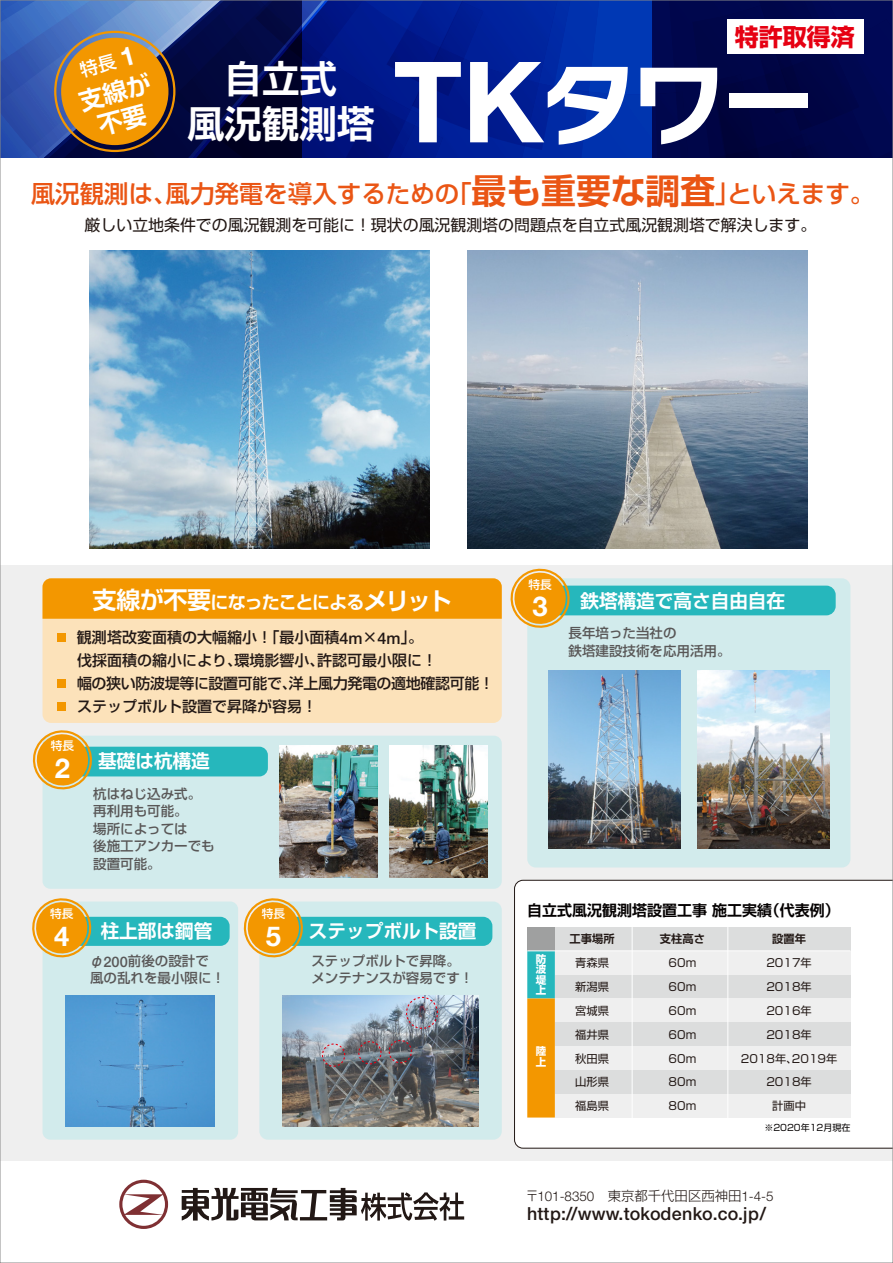
<style>
.page{position:relative;width:893px;height:1263px;background:#fff}
.page>*{position:absolute;margin:0;border:0;box-sizing:border-box;transform-origin:0 0}
.t1{font:700 90px "Typelabo N Std";color:#fff}
.t2{font:700 37.5px/45px "Shin Go Pro De";color:#fff;text-align:center}
.t3{font:700 27.3px "Helvetica Neue";color:#fff}
.t4{font:500 24.45px "Shin Go Pro";color:#ea5514}
.t5{font:700 24.45px/28.8px "Shin Go Pro De";color:#fff;text-align:center}
.t6{font:700 24px "Shin Go Pro De";letter-spacing:-.02em;color:#fff}
.t7{font:700 24px "Shin Go Pro";color:#e60012}
.t8{font:700 18.6px "Shin Go Pro De";color:#fff}
.t9{font:500 18px "Helvetica Neue";color:#221815}
.t10{font:15.9px "Shin Go Pro";color:#221815}
.t11{font:500 15px/23px "Shin Go Pro";color:#221815}
.t12{font:700 15px "Shin Go Pro De";color:#040000}
.t13{font:500 13.5px/17.5px "Shin Go Pro";color:#595757}
.t14{font:300 13.5px "Helvetica Neue";color:#221815}
.t15{font:500 11.7px "Shin Go Pro";color:#fff}
.t16{font:11.25px/23.9px "Shin Go Pro";color:#221815;text-align:justify}
.t17{font:700 11.25px "Shin Go Pro De";color:#221815}
.t18{font:700 10.5px/10.5px "Shin Go Pro";color:#fff;text-align:justify}
.t19{font:9px "Shin Go Pro";color:#040000}
.s1{font-family:"Helvetica Neue";font-size:112.5px}
.s2{font-family:"Shin Go Pro De";font-weight:700;font-size:34.8px}
.s3{font-size:18px}
.s4{font-family:"Helvetica Neue";font-size:16.2px}
.s5{font-family:"Helvetica Neue";font-size:14.55px}
.s6{font-family:"Gothic MB101 Pro"}
.s7{font-family:"Shin Go Pro"}
</style>
<div class="page">
<div style="left:0;top:566px;width:893px;height:595px;background:#efefef"></div>
<svg style="left:738px;top:2px;width:153px;height:155px;background:#01074a"></svg>
<svg style="left:576px;top:2px;width:162px;height:155px;background:#001c7b"></svg>
<svg style="left:355px;top:2px;width:221px;height:155px;background:#001d92"></svg>
<svg style="left:304px;top:2px;width:51px;height:155px;background:#011582"></svg>
<svg style="left:226px;top:2px;width:78px;height:155px;background:#010535"></svg>
<div style="left:727px;top:19px;width:136px;height:34px;background:#fff"></div>
<img style="left:89px;top:251px;width:340px;height:298px">
<img style="left:468px;top:251px;width:340px;height:298px">
<svg style="left:119px;top:1180px;width:49px;height:49px"></svg>
<svg style="left:182px;top:1188px;width:282px;height:33px"></svg>
<div style="left:43px;top:736px;width:459px;height:153px;background:#d2ebec;border-radius:8px"></div>
<div style="left:43px;top:901px;width:195px;height:239px;background:#d2ebec;border-radius:8px"></div>
<div style="left:259px;top:901px;width:243px;height:239px;background:#d2ebec;border-radius:9px"></div>
<div style="left:527px;top:578px;width:323px;height:289px;background:#d2ebec;border-radius:9px"></div>
<div style="left:43px;top:578px;width:459px;height:145px;background:#fce2ba;border-radius:9px"></div>
<div style="left:534px;top:586px;width:302px;height:29px;background:#26b7bc;border-radius:9px"></div>
<div style="left:55px;top:747px;width:213px;height:29px;background:#26b7bc;border-radius:9px"></div>
<div style="left:51px;top:917px;width:179px;height:29px;background:#26b7bc;border-radius:9px"></div>
<div style="left:263px;top:917px;width:229px;height:29px;background:#26b7bc;border-radius:9px"></div>
<div style="left:57px;top:633px;width:9px;height:9px;background:#f39700"></div>
<div style="left:57px;top:679px;width:9px;height:9px;background:#f39700"></div>
<div style="left:57px;top:702px;width:9px;height:9px;background:#f39700"></div>
<svg style="left:43px;top:565px;width:529px;height:67px"></svg>
<svg style="left:32px;top:730px;width:62px;height:64px"></svg>
<svg style="left:32px;top:898px;width:61px;height:64px"></svg>
<svg style="left:243px;top:898px;width:62px;height:64px"></svg>
<img style="left:66px;top:995px;width:149px;height:132px">
<img style="left:697px;top:670px;width:132px;height:179px">
<img style="left:549px;top:670px;width:131px;height:179px">
<img style="left:283px;top:995px;width:195px;height:132px">
<div style="left:322px;top:1043px;width:23px;height:24px;border:1px dashed #e60012;border-radius:50%"></div>
<div style="left:358px;top:1041px;width:23px;height:23px;border:1px dashed #e60012;border-radius:50%"></div>
<div style="left:389px;top:1040px;width:23px;height:23px;border:1px dashed #e60012;border-radius:50%"></div>
<div style="left:406px;top:997px;width:32px;height:32px;border:1px dashed #e60012;border-radius:50%"></div>
<img style="left:280px;top:745px;width:98px;height:132px">
<img style="left:390px;top:745px;width:97px;height:132px">
<svg style="left:514px;top:879px;width:377px;height:270px"></svg>
<svg style="left:0;top:0;width:226px;height:157px;background:#645e66"></svg>
<h3 class="t5" style="left:75px;top:85px;width:75px;rotate:-15deg">支線が不要</h3>
<h3 class="t7" style="left:735px;top:17px;width:121px">特許取得済</h3>
<h2 class="t2" style="left:187px;top:51px;width:189px">自立式<br>風況観測塔</h2>
<h1 class="t1" style="left:394px;top:39px;width:421px"><span class="s1">TK</span>タワー</h1>
<h3 class="t4" style="left:31px;top:173px;width:845px">風況観測は、風力発電を導入するための「<span class="s2">最も重要な調査</span>」といえます。</h3>
<p class="t10" style="left:85px;top:212px;width:733px">厳しい立地条件での風況観測を可能に！現状の風況観測塔の問題点を自立式風況観測塔で解決します。</p>
<h3 class="t6" style="left:93px;top:580px;width:361px">支線が不要<span class="s3">になったことによる</span>メリット</h3>
<p class="t11" style="left:77px;top:624px;width:419px">観測塔改変面積の大幅縮小！「最小面積<span class="s4">4m</span>×<span class="s4">4m</span>」。<br>伐採面積の縮小により、環境影響小、許認可最小限に！<br>幅の狭い防波堤等に設置可能で、洋上風力発電の適地確認可能！ステップボルト設置で昇降が容易！</p>
<p class="t15" style="left:51px;top:736px;width:25px">特長</p>
<h3 class="t3" style="left:55px;top:751px;width:17px">2</h3>
<p class="t15" style="left:50px;top:904px;width:25px">特長</p>
<h3 class="t3" style="left:54px;top:919px;width:17px">4</h3>
<h3 class="t8" style="left:98px;top:746px;width:113px">基礎は杭構造</h3>
<p class="t13" style="left:93px;top:783px;width:123px">杭はねじ込み式。再利用も可能。<br>場所によっては<br>後施工アンカーでも設置可能。</p>
<p class="t15" style="left:262px;top:904px;width:25px">特長</p>
<h3 class="t3" style="left:266px;top:919px;width:17px">5</h3>
<h3 class="t8" style="left:101px;top:916px;width:113px">柱上部は鋼管</h3>
<h3 class="t8" style="left:309px;top:916px;width:169px">ステップボルト設置</h3>
<p class="t13" style="left:90px;top:950px;width:137px">φ<span class="s5">200</span>前後の設計で風の乱れを最小限に！</p>
<p class="t13" style="left:311px;top:950px;width:163px">ステップボルトで昇降。メンテナンスが容易です！</p>
<p class="t15" style="left:528px;top:575px;width:25px">特長</p>
<h3 class="t3" style="left:532px;top:589px;width:17px">3</h3>
<h3 class="t8" style="left:580px;top:586px;width:206px">鉄塔構造で高さ自由自在</h3>
<p class="t13" style="left:568px;top:623px;width:163px">長年培った当社の<br>鉄塔建設技術を応用活用。</p>
<p class="t12" style="left:527px;top:898px;width:314px">自立式風況観測塔設置工事 施工実績（代表例）</p>
<p class="t18" style="left:536px;top:952px;width:12px">防波堤上</p>
<p class="t18" style="left:536px;top:1045px;width:12px">陸上</p>
<p class="t17" style="left:570px;top:930px;width:46px">工事場所</p>
<p class="t16" style="left:575px;top:950px;width:35px">青森県新潟県宮城県福井県秋田県山形県福島県</p>
<p class="t17" style="left:660px;top:930px;width:46px">支柱高さ</p>
<p class="t16" style="left:669px;top:950px;width:29px">60m 60m 60m 60m 60m 80m 80m</p>
<p class="t17" style="left:772px;top:930px;width:35px">設置年</p>
<p class="t16" style="left:741px;top:950px;width:98px;text-align:center">2017年<br>2018年<br>2016年<br>2018年<br>2018年、2019年<br>2018年<br>計画中</p>
<p class="t19" style="left:764px;top:1120px;width:87px">※2020年12月現在</p>
<p class="t14" style="left:526px;top:1187px;width:250px"><span class="s6">〒</span>101-8350<span class="s7">　東京都千代田区西神田</span>1-4-5</p>
<h3 class="t9" style="left:527px;top:1203px;width:241px">http://www.tokodenko.co.jp/</h3>
</div>
